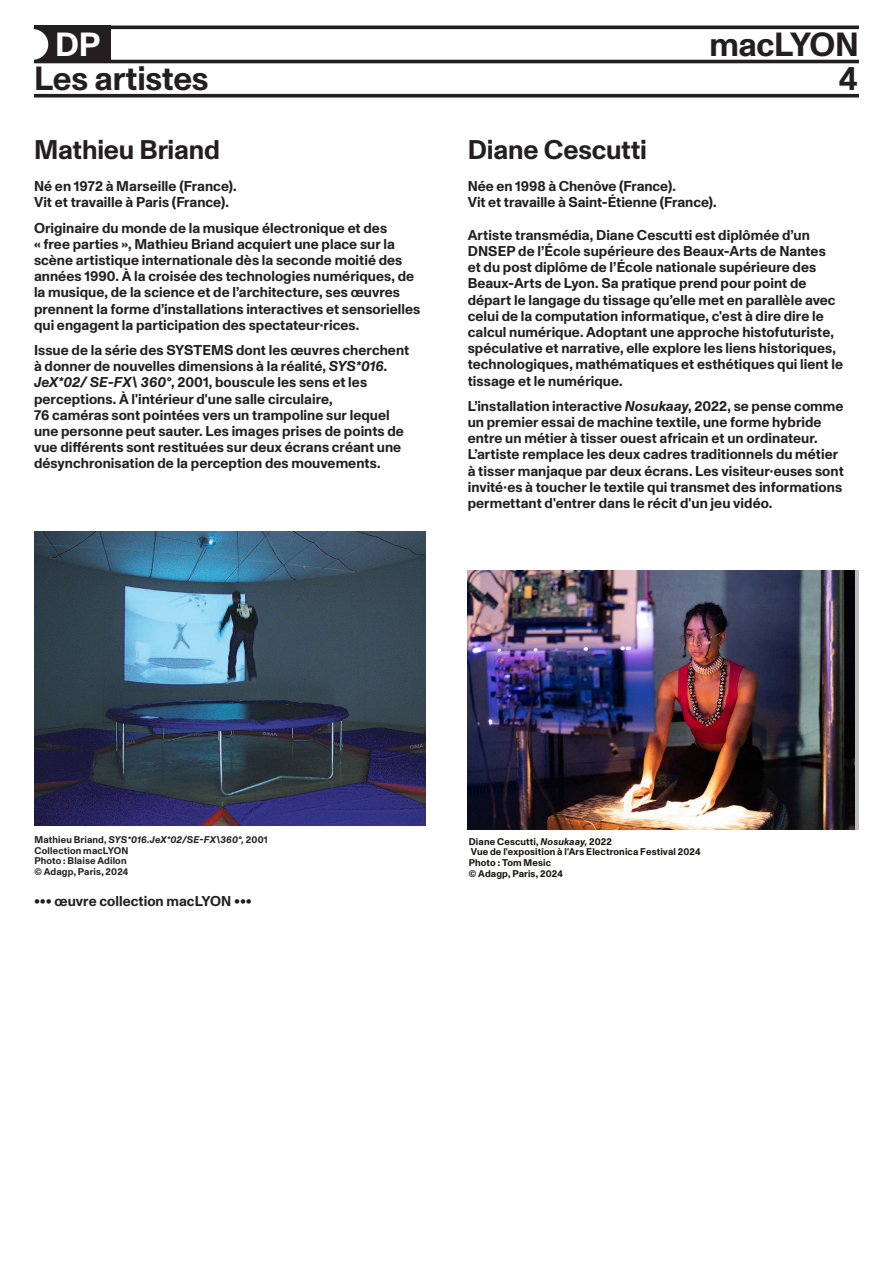
<style>
.page{position:relative;width:893px;height:1263px;background:#fff}
.page>*{position:absolute;margin:0;border:0;box-sizing:border-box;transform-origin:0 0}
.t1{font:700 33.45px "Monument Grotesk";letter-spacing:-.01em;color:#231f20}
.t2{font:700 33.45px "Monument Grotesk";color:#fff}
.TEXTE_FER_GAUCHE{font:700 27px "Monument Grotesk";letter-spacing:-.01em;color:#231f20}
.TEXTE_FER_GAUCHE-2{font:700 14.25px/16.2px "Monument Grotesk";letter-spacing:.005em;color:#231f20}
.t3{font:700 9.75px/10.8px "Monument Grotesk";letter-spacing:.015em;color:#17100f}
.t4{font:700 9.75px "Monument Grotesk";letter-spacing:.015em;color:#231f20}
.t5{font:italic 700 9.75px "Monument Grotesk";letter-spacing:.015em;color:#231f20}
.s1{font-style:italic}
.s2{font-style:normal}
</style>
<div class="page">
<div style="left:34px;top:26px;width:77px;height:37px;background:#231f20"></div>
<hr style="left:34px;top:26px;width:825px;height:3px;background:#231f20">
<hr style="left:34px;top:60px;width:825px;height:3px;background:#231f20">
<svg style="left:34px;top:94px;width:825px;height:4px;background:#3d393a"></svg>
<svg style="left:34px;top:29px;width:14px;height:31px"></svg>
<img style="left:34px;top:532px;width:391px;height:294px">
<img style="left:468px;top:570px;width:387px;height:259px">
<p class="t2" style="left:55px;top:20px;width:47px">DP</p>
<p class="t1" style="left:709px;top:20px;width:151px">macLYON</p>
<p class="t1" style="left:34px;top:54px;width:176px">Les artistes</p>
<p class="t1" style="left:838px;top:54px;width:22px">4</p>
<p class="TEXTE_FER_GAUCHE" style="left:34px;top:130px;width:187px">Mathieu Briand</p>
<p class="TEXTE_FER_GAUCHE-2" style="left:34px;top:177px;width:204px">Né en 1972 à Marseille (France).</p>
<p class="TEXTE_FER_GAUCHE-2" style="left:34px;top:194px;width:196px">Vit et travaille à Paris (France).</p>
<p class="TEXTE_FER_GAUCHE-2" style="left:34px;top:219px;width:388px">Originaire du monde de la musique électronique et des<br>« free parties », Mathieu Briand acquiert une place sur la scène artistique internationale dès la seconde moitié des années 1990. À la croisée des technologies numériques, de la musique, de la science et de l’architecture, ses œuvres prennent la forme d’installations interactives et sensorielles qui engagent la participation des spectateur·rices.</p>
<p class="TEXTE_FER_GAUCHE-2" style="left:34px;top:341px;width:377px">Issue de la série des SYSTEMS dont les œuvres cherchent à donner de nouvelles dimensions à la réalité, <span class="s1">SYS*016.<br>JeX*02/ SE-FX\ 360°</span>, 2001, bouscule les sens et les perceptions. À l'intérieur d'une salle circulaire,<br>76 caméras sont pointées vers un trampoline sur lequel une personne peut sauter. Les images prises de points de vue différents sont restituées sur deux écrans créant une désynchronisation de la perception des mouvements.</p>
<p class="TEXTE_FER_GAUCHE" style="left:468px;top:130px;width:181px">Diane Cescutti</p>
<p class="TEXTE_FER_GAUCHE-2" style="left:468px;top:177px;width:210px">Née en 1998 à Chenôve (France).</p>
<p class="TEXTE_FER_GAUCHE-2" style="left:468px;top:194px;width:250px">Vit et travaille à Saint-Étienne (France).</p>
<p class="TEXTE_FER_GAUCHE-2" style="left:468px;top:226px;width:377px">Artiste transmédia, Diane Cescutti est diplômée d’un DNSEP de l’École supérieure des Beaux-Arts de Nantes<br>et du post diplôme de l’École nationale supérieure des Beaux-Arts de Lyon. Sa pratique prend pour point de départ le langage du tissage qu’elle met en parallèle avec celui de la computation informatique, c'est à dire dire le calcul numérique. Adoptant une approche histofuturiste, spéculative et narrative, elle explore les liens historiques, technologiques, mathématiques et esthétiques qui lient le tissage et le numérique.</p>
<p class="TEXTE_FER_GAUCHE-2" style="left:468px;top:397px;width:378px">L’installation interactive <span class="s1">Nosukaay</span>, 2022, se pense comme un premier essai de machine textile, une forme hybride entre un métier à tisser ouest africain et un ordinateur.<br>L’artiste remplace les deux cadres traditionnels du métier à tisser manjaque par deux écrans. Les visiteur·euses sont invité·es à toucher le textile qui transmet des informations permettant d'entrer dans le récit d'un jeu vidéo.</p>
<p class="t5" style="left:34px;top:832px;width:235px"><span class="s2">Mathieu Briand,</span> SYS*016.JeX*02/SE-FX\360°, <span class="s2">2001</span></p>
<p class="t4" style="left:34px;top:843px;width:96px">Collection macLYON</p>
<p class="t4" style="left:34px;top:854px;width:94px">Photo : Blaise Adilon</p>
<p class="t4" style="left:34px;top:865px;width:96px">© Adagp, Paris, 2024</p>
<p class="TEXTE_FER_GAUCHE-2" style="left:34px;top:892px;width:219px">••• œuvre collection macLYON •••</p>
<p class="t3" style="left:469px;top:835px;width:233px">Diane Cescutti, <span class="s1">Nosukaay,</span> 2022<br>Vue de l'exposition à l'Ars Electronica Festival 2024</p>
<p class="t3" style="left:469px;top:857px;width:84px">Photo : Tom Mesic</p>
<p class="t3" style="left:469px;top:868px;width:96px">© Adagp, Paris, 2024</p>
</div>
